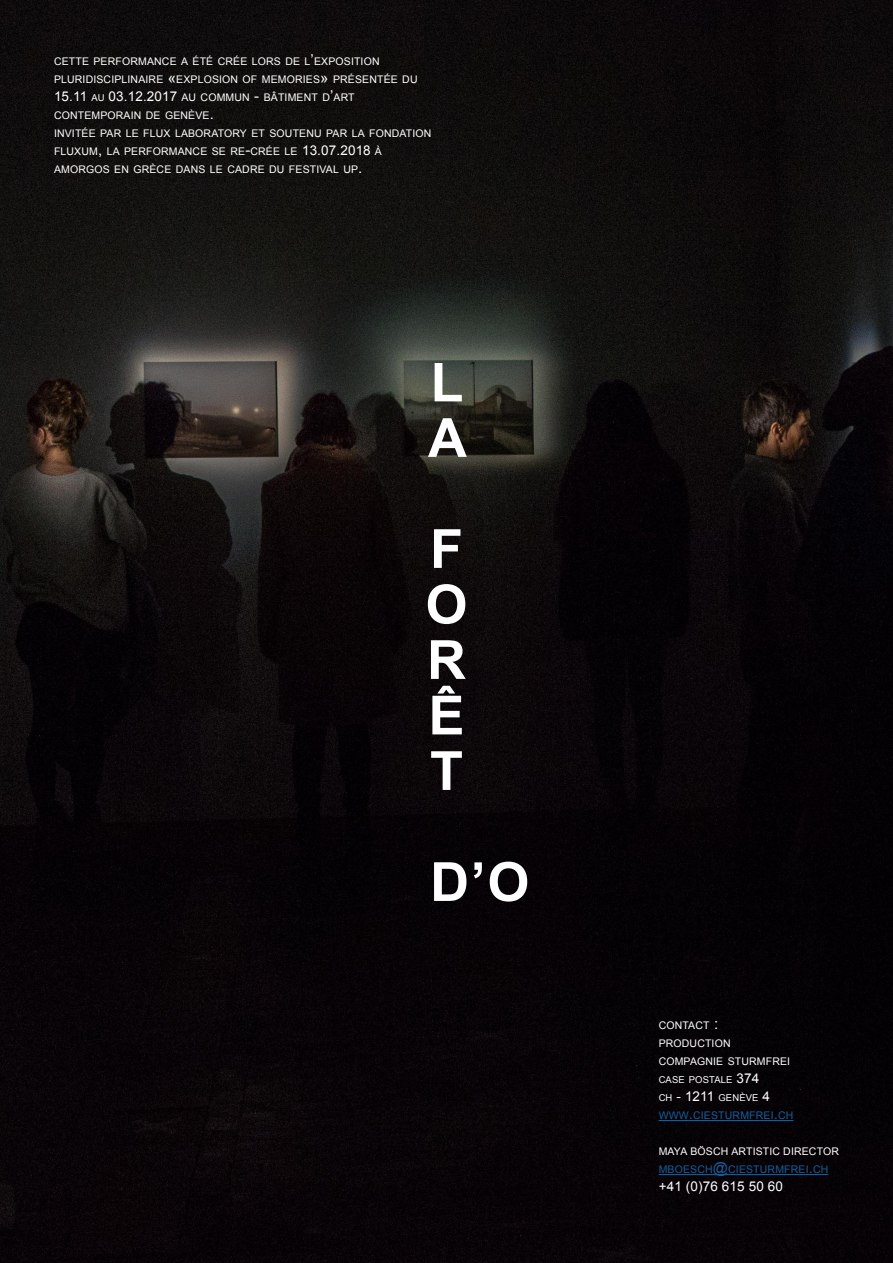
<style>
.page{position:relative;width:893px;height:1263px;background:#fff}
.page>*{position:absolute;margin:0;border:0;box-sizing:border-box;transform-origin:0 0}
.Gros_Titre{font:700 54px "Arial";color:#fff}
.Blanc_sur_Noir{font:13.5px "Arial";letter-spacing:.01em;color:#fff}
.Blanc_sur_Noir-2{font:10.5px/18px "Arial";letter-spacing:.015em;color:#fff}
.Blanc_sur_Noir-3{font:10.5px "Arial";letter-spacing:.015em;color:#175d9e}
.Blanc_sur_Noir-4{font:9.45px "Arial";letter-spacing:.015em;color:#fff}
.s1{font-size:15px}
.s2{font-size:13.5px}
.s3{font-size:9.45px}
</style>
<div class="page">
<img style="left:0;top:0;width:893px;height:1263px">
<hr style="left:659px;top:1120px;width:134px;height:1px;background:#175d9e">
<hr style="left:659px;top:1174px;width:169px;height:1px;background:#175d9e">
<p class="Blanc_sur_Noir-2" style="left:54px;top:52px;width:365px">CETTE PERFORMANCE A ÉTÉ CRÉE LORS DE L<span class="s1">’</span>EXPOSITION<br>PLURIDISCIPLINAIRE <span class="s1">«</span>EXPLOSION OF MEMORIES<span class="s1">»</span> PRÉSENTÉE DU</p>
<p class="Blanc_sur_Noir-2" style="left:54px;top:88px;width:302px"><span class="s2">15.11</span> <span class="s3">AU</span> <span class="s2">03.12.2017</span> AU COMMUN <span class="s1">-</span> BÂTIMENT D<span class="s1">’</span>ART<br>CONTEMPORAIN DE GENÈVE<span class="s1">.</span></p>
<p class="Blanc_sur_Noir-2" style="left:54px;top:124px;width:379px">INVITÉE PAR LE FLUX LABORATORY ET SOUTENU PAR LA FONDATION<br>FLUXUM<span class="s1">,</span> LA PERFORMANCE SE RE<span class="s1">-</span>CRÉE LE <span class="s2">13.07.2018</span> À<br>AMORGOS EN GRÈCE DANS LE CADRE DU FESTIVAL UP<span class="s1">.</span></p>
<p class="Gros_Titre" style="left:430px;top:347px;width:34px">L</p>
<p class="Gros_Titre" style="left:428px;top:402px;width:40px">A</p>
<p class="Gros_Titre" style="left:430px;top:513px;width:34px">F</p>
<p class="Gros_Titre" style="left:425px;top:569px;width:44px">O</p>
<p class="Gros_Titre" style="left:427px;top:624px;width:40px">R</p>
<p class="Gros_Titre" style="left:428px;top:680px;width:38px">Ê</p>
<p class="Gros_Titre" style="left:430px;top:735px;width:34px">T</p>
<p class="Gros_Titre" style="left:430px;top:846px;width:101px">D’O</p>
<p class="Blanc_sur_Noir-2" style="left:659px;top:1016px;width:61px">CONTACT <span class="s1">:</span></p>
<p class="Blanc_sur_Noir-2" style="left:659px;top:1034px;width:73px">PRODUCTION</p>
<p class="Blanc_sur_Noir-2" style="left:659px;top:1052px;width:133px">COMPAGNIE STURMFREI</p>
<p class="Blanc_sur_Noir-4" style="left:659px;top:1073px;width:102px">CASE POSTALE <span class="s2">374</span></p>
<p class="Blanc_sur_Noir-4" style="left:659px;top:1091px;width:113px">CH <span class="s2">- 1211</span> GENÈVE <span class="s2">4</span></p>
<p class="Blanc_sur_Noir-3" style="left:659px;top:1108px;width:136px">WWW<span class="s1">.</span>CIESTURMFREI<span class="s1">.</span>CH</p>
<p class="Blanc_sur_Noir-2" style="left:659px;top:1142px;width:182px">MAYA BÖSCH ARTISTIC DIRECTOR</p>
<p class="Blanc_sur_Noir-3" style="left:659px;top:1162px;width:171px">MBOESCH<span class="s1">@</span>CIESTURMFREI<span class="s1">.</span>CH</p>
<p class="Blanc_sur_Noir" style="left:659px;top:1177px;width:126px">+41 (0)76 615 50 60</p>
</div>
